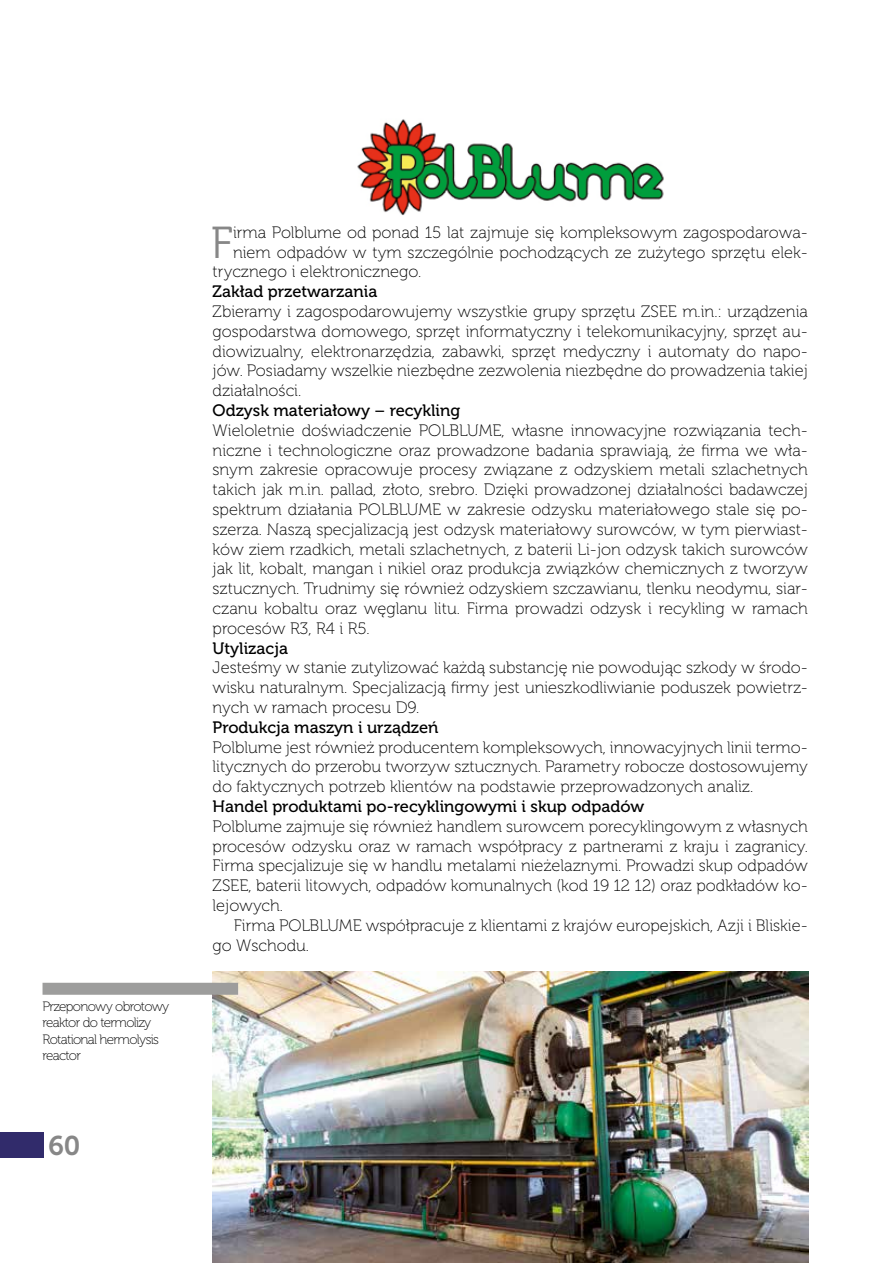
<style>
.page{position:relative;width:893px;height:1263px;background:#fff}
.page>*{position:absolute;margin:0;border:0;box-sizing:border-box;transform-origin:0 0}
.t1{font:44.7px "Museo 300";color:#878787}
.t2{font:27px "Museo 700";color:#878787}
.t3{font:16.5px/19.8px "Museo 100";color:#000;text-align:justify}
.t4{font:16.5px "Museo 500";color:#000}
.t5{font:13.5px/16.2px "Museo 100";letter-spacing:-.05em;color:#000}
</style>
<div class="page">
<div style="left:0;top:1132px;width:43px;height:25px;background:#312b6b"></div>
<img style="left:357px;top:119px;width:307px;height:96px">
<img style="left:213px;top:972px;width:596px;height:291px">
<div style="left:43px;top:983px;width:195px;height:12px;background:#9d9d9c"></div>
<p class="t5" style="left:43px;top:999px;width:128px">Przeponowy obrotowy reaktor do termolizy<br>Rotational hermolysis reactor</p>
<h2 class="t2" style="left:49px;top:1131px;width:33px">60</h2>
<h1 class="t1" style="left:211px;top:218px;width:24px">F</h1>
<p class="t3" style="left:233px;top:223px;width:576px">irma Polblume od ponad 15 lat zajmuje się kompleksowym zagospodarowa-</p>
<p class="t3" style="left:233px;top:242px;width:576px">niem odpadów w tym szczególnie pochodzących ze zużytego sprzętu elek-</p>
<p class="t3" style="left:213px;top:262px;width:210px">trycznego i elektronicznego.</p>
<p class="t4" style="left:213px;top:282px;width:166px">Zakład przetwarzania</p>
<p class="t3" style="left:213px;top:302px;width:597px">Zbieramy i zagospodarowujemy wszystkie grupy sprzętu ZSEE m.in.: urządzenia gospodarstwa domowego, sprzęt informatyczny i telekomunikacyjny, sprzęt au&shy;diowizualny, elektronarzędzia, zabawki, sprzęt medyczny i automaty do napo&shy;jów. Posiadamy wszelkie niezbędne zezwolenia niezbędne do prowadzenia takiej działalności.</p>
<p class="t4" style="left:213px;top:401px;width:249px">Odzysk materiałowy – recykling</p>
<p class="t3" style="left:213px;top:421px;width:597px">Wieloletnie doświadczenie POLBLUME, własne innowacyjne rozwiązania tech&shy;niczne i technologiczne oraz prowadzone badania sprawiają, że firma we wła&shy;snym zakresie opracowuje procesy związane z odzyskiem metali szlachetnych takich jak m.in. pallad, złoto, srebro. Dzięki prowadzonej działalności badawczej spektrum działania POLBLUME w zakresie odzysku materiałowego stale się po&shy;szerza. Naszą specjalizacją jest odzysk materiałowy surowców, w tym pierwiast&shy;ków ziem rzadkich, metali szlachetnych, z baterii Li-jon odzysk takich surowców jak lit, kobalt, mangan i nikiel oraz produkcja związków chemicznych z tworzyw sztucznych. Trudnimy się również odzyskiem szczawianu, tlenku neodymu, siar&shy;czanu kobaltu oraz węglanu litu. Firma prowadzi odzysk i recykling w ramach procesów R3, R4 i R5.</p>
<p class="t4" style="left:213px;top:639px;width:77px">Utylizacja</p>
<p class="t3" style="left:213px;top:658px;width:597px">Jesteśmy w stanie zutylizować każdą substancję nie powodując szkody w środo&shy;wisku naturalnym. Specjalizacją firmy jest unieszkodliwianie poduszek powietrz&shy;nych w ramach procesu D9.</p>
<p class="t4" style="left:213px;top:718px;width:227px">Produkcja maszyn i urządzeń</p>
<p class="t3" style="left:213px;top:737px;width:597px">Polblume jest również producentem kompleksowych, innowacyjnych linii termo&shy;litycznych do przerobu tworzyw sztucznych. Parametry robocze dostosowujemy do faktycznych potrzeb klientów na podstawie przeprowadzonych analiz.</p>
<p class="t4" style="left:213px;top:797px;width:433px">Handel produktami po-recyklingowymi i skup odpadów</p>
<p class="t3" style="left:213px;top:817px;width:597px">Polblume zajmuje się również handlem surowcem porecyklingowym z własnych procesów odzysku oraz w ramach współpracy z partnerami z kraju i zagranicy.<br>Firma specjalizuje się w handlu metalami nieżelaznymi. Prowadzi skup odpadów ZSEE, baterii litowych, odpadów komunalnych (kod 19 12 12) oraz podkładów ko&shy;lejowych.</p>
<p class="t3" style="left:213px;top:916px;width:597px;text-indent:21px">Firma POLBLUME współpracuje z klientami z krajów europejskich, Azji i Bliskie&shy;go Wschodu.</p>
</div>
